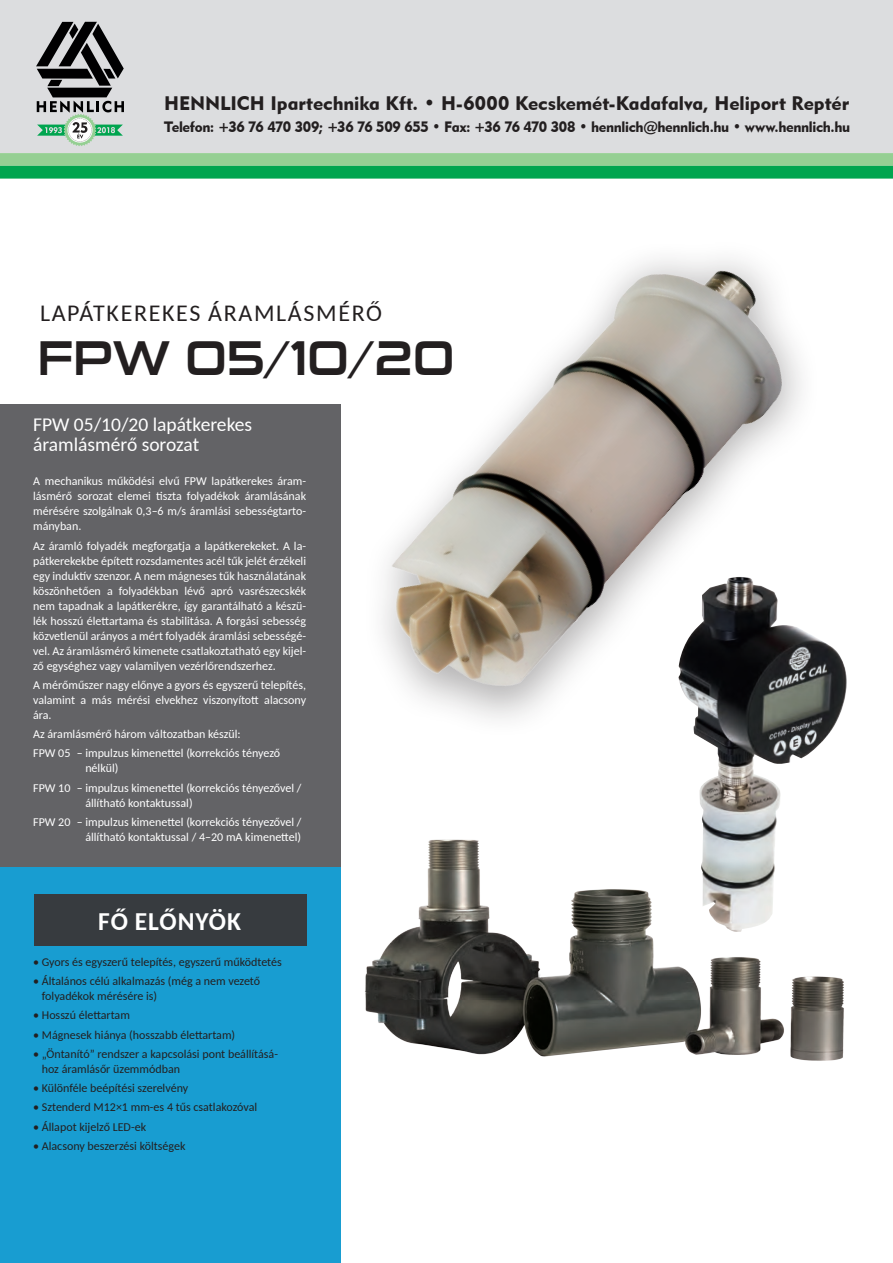
<style>
.page{position:relative;width:893px;height:1263px;background:#fff}
.page>*{position:absolute;margin:0;border:0;box-sizing:border-box;transform-origin:0 0}
.t1{font:48px "Sui Generis Rg";color:#231f20}
.t2{font:700 25.5px "Carlito";letter-spacing:.04em;color:#fff}
.t3{font:24px "Carlito";letter-spacing:.07em;color:#231f20}
.t4{font:19.5px "Geometric 415 BT Black A";color:#231f20}
.t5{font:19.5px/19.5px "Carlito";color:#fff}
.t6{font:15px "Geometric 415 BT Black A";letter-spacing:-.02em;color:#231f20}
.t7{font:12px/15px "Carlito";color:#fff;text-align:justify}
.t8{font:12px/15px "Carlito";color:#231f20}
</style>
<div class="page">
<div style="left:0;top:0;width:893px;height:153px;background:#dcdddf"></div>
<svg style="left:36px;top:22px;width:88px;height:124px"></svg>
<div style="left:0;top:153px;width:893px;height:13px;background:#95cf93"></div>
<div style="left:0;top:166px;width:893px;height:13px;background:#00a54f"></div>
<div style="left:0;top:404px;width:340px;height:463px;background:#636366"></div>
<div style="left:0;top:867px;width:340px;height:396px;background:#189dd1"></div>
<div style="left:34px;top:894px;width:272px;height:51px;background:#373b3f"></div>
<hr style="left:0;top:622px;width:1px;height:51px;background:#373b3f">
<img style="left:340px;top:825px;width:504px;height:248px">
<img style="left:340px;top:259px;width:462px;height:566px">
<img style="left:679px;top:577px;width:168px;height:355px">
<h3 class="t4" style="left:164px;top:91px;width:687px">HENNLICH Ipartechnika Kft. • H-6000 Kecskemét-Kadafalva, Heliport Reptér</h3>
<p class="t6" style="left:164px;top:117px;width:688px">Telefon: +36 76 470 309; +36 76 509 655 • Fax: +36 76 470 308 • hennlich@hennlich.hu • www.hennlich.hu</p>
<h3 class="t3" style="left:40px;top:297px;width:344px">LAPÁTKEREKES ÁRAMLÁSMÉRŐ</h3>
<h1 class="t1" style="left:38px;top:331px;width:418px">FPW 05/10/20</h1>
<h3 class="t5" style="left:33px;top:414px;width:221px">FPW 05/10/20 lapátkerekes áramlásmérő sorozat</h3>
<p class="t7" style="left:33px;top:473px;width:274px">A mechanikus működési elvű FPW lapátkerekes áram&shy;lásmérő sorozat elemei tiszta folyadékok áramlásának mérésére szolgálnak 0,3–6 m/s áramlási sebességtarto&shy;mányban.</p>
<p class="t7" style="left:33px;top:537px;width:274px">Az áramló folyadék megforgatja a lapátkerekeket. A la&shy;pátkerekekbe épített rozsdamentes acél tűk jelét érzékeli egy induktív szenzor. A nem mágneses tűk használatának köszönhetően a folyadékban lévő apró vasrészecskék nem tapadnak a lapátkerékre, így garantálható a készü&shy;lék hosszú élettartama és stabilitása. A forgási sebesség közvetlenül arányos a mért folyadék áramlási sebességé&shy;vel. Az áramlásmérő kimenete csatlakoztatható egy kijel&shy;ző egységhez vagy valamilyen vezérlőrendszerhez.</p>
<p class="t7" style="left:33px;top:677px;width:274px">A mérőműszer nagy előnye a gyors és egyszerű telepítés, valamint a más mérési elvekhez viszonyított alacsony ára.</p>
<p class="t7" style="left:33px;top:724px;width:248px;line-height:19.2px">Az áramlásmérő három változatban készül:<br>FPW 05 – impulzus kimenettel (korrekciós tényező</p>
<p class="t7" style="left:33px;top:758px;width:270px;line-height:19.2px;text-indent:52px">nélkül)<br>FPW 10 – impulzus kimenettel (korrekciós tényezővel /</p>
<p class="t7" style="left:33px;top:792px;width:270px;line-height:19.2px;text-indent:52px">állítható kontaktussal)<br>FPW 20 – impulzus kimenettel (korrekciós tényezővel /</p>
<p class="t7" style="left:85px;top:829px;width:217px">állítható kontaktussal / 4–20 mA kimenettel)</p>
<h2 class="t2" style="left:98px;top:904px;width:144px">FŐ ELŐNYÖK</h2>
<p class="t8" style="left:33px;top:954px;width:250px">• Gyors és egyszerű telepítés, egyszerű működtetés</p>
<p class="t8" style="left:42px;top:973px;width:220px;text-indent:-9px">• Általános célú alkalmazás (még a nem vezető folyadékok mérésére is)</p>
<p class="t8" style="left:33px;top:1007px;width:98px">• Hosszú élettartam</p>
<p class="t8" style="left:33px;top:1026px;width:204px">• Mágnesek hiánya (hosszabb élettartam)</p>
<p class="t8" style="left:42px;top:1046px;width:238px;text-indent:-9px">• „Öntanító” rendszer a kapcsolási pont beállításá&shy;hoz áramlásőr üzemmódban</p>
<p class="t8" style="left:33px;top:1080px;width:157px">• Különféle beépítési szerelvény</p>
<p class="t8" style="left:33px;top:1099px;width:226px">• Sztenderd M12×1 mm-es 4 tűs csatlakozóval</p>
<p class="t8" style="left:33px;top:1118px;width:114px">• Állapot kijelző LED-ek</p>
<p class="t8" style="left:33px;top:1138px;width:154px">• Alacsony beszerzési költségek</p>
</div>
